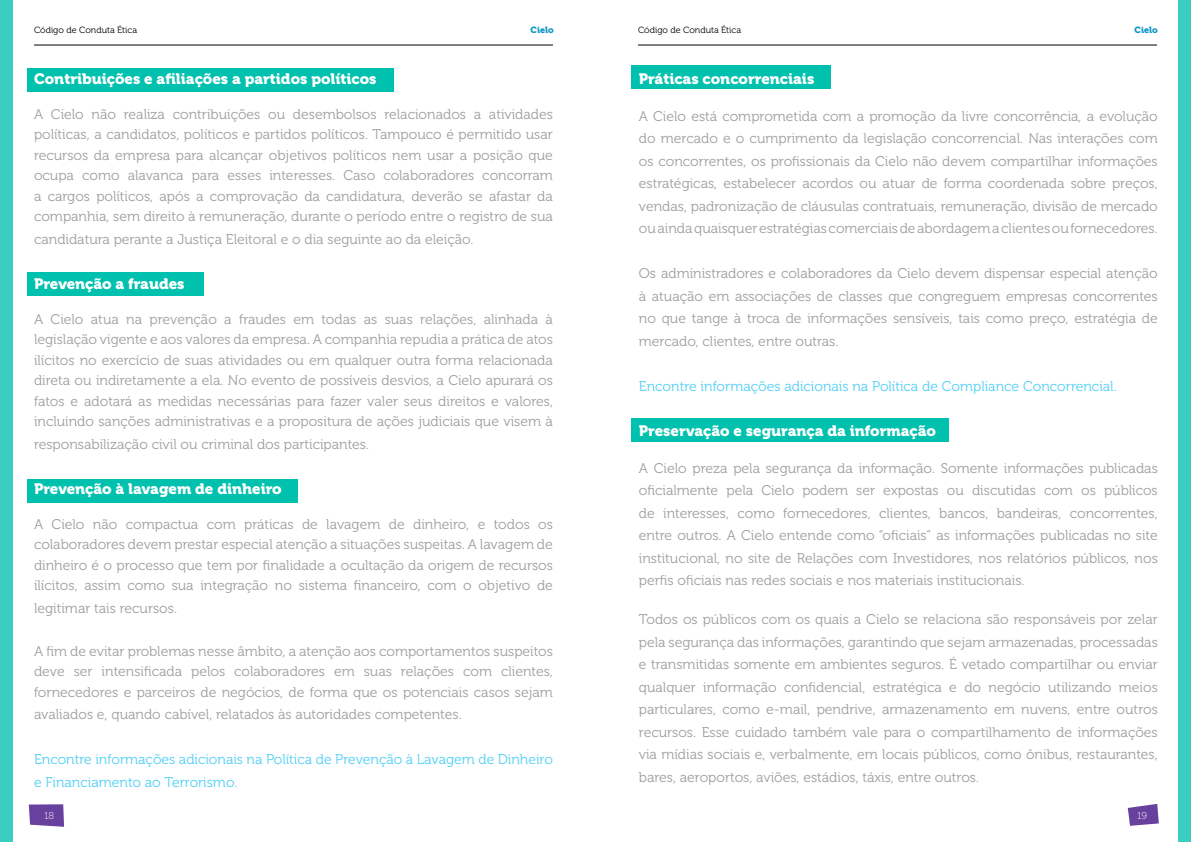
<style>
.page{position:relative;width:1191px;height:842px;background:#fff}
.page>*{position:absolute;margin:0;border:0;box-sizing:border-box;transform-origin:0 0}
.t1{font:15px "Museo 900";color:#fff}
.t2{font:14px/22.5px "Museo 300";color:#9e9e9e;text-align:justify}
.t3{font:14px/22.5px "Museo 300";color:#51cff5}
.t4{font:10px "Museo 100";color:#fff}
.t5{font:9px "Museo 300";color:#000}
.t6{font:9px "Museo 900";color:#0e96c8}
</style>
<div class="page">
<svg style="left:1127px;top:804px;width:31px;height:22px"></svg>
<hr style="left:34px;top:45px;width:519px;height:1px;background:#000">
<hr style="left:638px;top:45px;width:519px;height:1px;background:#000">
<svg style="left:29px;top:804px;width:35px;height:23px"></svg>
<div style="left:631px;top:418px;width:317px;height:24px;background:#00c0ae"></div>
<div style="left:631px;top:65px;width:200px;height:24px;background:#00c0ae"></div>
<div style="left:27px;top:479px;width:271px;height:23px;background:#00c0ae"></div>
<div style="left:27px;top:272px;width:177px;height:23px;background:#00c0ae"></div>
<div style="left:27px;top:68px;width:366px;height:23px;background:#00c0ae"></div>
<div style="left:1178px;top:0;width:13px;height:842px;background:#3bcec0"></div>
<div style="left:0;top:0;width:13px;height:842px;background:#3bcec0"></div>
<p class="t5" style="left:34px;top:25px;width:105px">Código de Conduta Ética</p>
<p class="t6" style="left:530px;top:25px;width:25px">Cielo</p>
<p class="t5" style="left:638px;top:25px;width:105px">Código de Conduta Ética</p>
<p class="t6" style="left:1134px;top:25px;width:25px">Cielo</p>
<p class="t1" style="left:34px;top:70px;width:344px">Contribuições e afiliações a partidos políticos</p>
<p class="t2" style="left:34px;top:104px;width:520px;line-height:20.5px">A Cielo não realiza contribuições ou desembolsos relacionados a atividades políticas, a candidatos, políticos e partidos políticos. Tampouco é permitido usar recursos da empresa para alcançar objetivos políticos nem usar a posição que ocupa como alavanca para esses interesses. Caso colaboradores concorram a cargos políticos, após a comprovação da candidatura, deverão se afastar da companhia, sem direito à remuneração, durante o período entre o registro de sua</p>
<p class="t2" style="left:34px;top:228px;width:441px">candidatura perante a Justiça Eleitoral e o dia seguinte ao da eleição.</p>
<p class="t1" style="left:34px;top:275px;width:152px">Prevenção a fraudes</p>
<p class="t2" style="left:34px;top:309px;width:520px;line-height:20.5px">A Cielo atua na prevenção a fraudes em todas as suas relações, alinhada à legislação vigente e aos valores da empresa. A companhia repudia a prática de atos ilícitos no exercício de suas atividades ou em qualquer outra forma relacionada direta ou indiretamente a ela. No evento de possíveis desvios, a Cielo apurará os fatos e adotará as medidas necessárias para fazer valer seus direitos e valores, incluindo sanções administrativas e a propositura de ações judiciais que visem à</p>
<p class="t2" style="left:34px;top:433px;width:336px">responsabilização civil ou criminal dos participantes.</p>
<p class="t1" style="left:34px;top:480px;width:249px">Prevenção à lavagem de dinheiro</p>
<p class="t2" style="left:34px;top:514px;width:520px;line-height:20.5px">A Cielo não compactua com práticas de lavagem de dinheiro, e todos os colaboradores devem prestar especial atenção a situações suspeitas. A lavagem de dinheiro é o processo que tem por finalidade a ocultação da origem de recursos ilícitos, assim como sua integração no sistema financeiro, com o objetivo de</p>
<p class="t2" style="left:34px;top:597px;width:144px">legitimar tais recursos.</p>
<p class="t2" style="left:34px;top:641px;width:520px;line-height:20.5px">A fim de evitar problemas nesse âmbito, a atenção aos comportamentos suspeitos deve ser intensificada pelos colaboradores em suas relações com clientes, fornecedores e parceiros de negócios, de forma que os potenciais casos sejam</p>
<p class="t2" style="left:34px;top:703px;width:429px">avaliados e, quando cabível, relatados às autoridades competentes.</p>
<p class="t3" style="left:34px;top:748px;width:520px">Encontre informações adicionais na Política de Prevenção à Lavagem de Dinheiro e Financiamento ao Terrorismo.</p>
<p class="t4" style="left:44px;top:810px;width:12px">18</p>
<p class="t1" style="left:639px;top:70px;width:177px">Práticas concorrenciais</p>
<p class="t2" style="left:639px;top:105px;width:520px">A Cielo está comprometida com a promoção da livre concorrência, a evolução do mercado e o cumprimento da legislação concorrencial. Nas interações com os concorrentes, os profissionais da Cielo não devem compartilhar informações estratégicas, estabelecer acordos ou atuar de forma coordenada sobre preços, vendas, padronização de cláusulas contratuais, remuneração, divisão de mercado ou ainda quaisquer estratégias comerciais de abordagem a clientes ou fornecedores.</p>
<p class="t2" style="left:639px;top:262px;width:520px">Os administradores e colaboradores da Cielo devem dispensar especial atenção à atuação em associações de classes que congreguem empresas concorrentes no que tange à troca de informações sensíveis, tais como preço, estratégia de mercado, clientes, entre outras.</p>
<p class="t3" style="left:639px;top:375px;width:479px">Encontre informações adicionais na Política de Compliance Concorrencial.</p>
<p class="t1" style="left:639px;top:422px;width:299px">Preservação e segurança da informação</p>
<p class="t2" style="left:639px;top:457px;width:520px">A Cielo preza pela segurança da informação. Somente informações publicadas oficialmente pela Cielo podem ser expostas ou discutidas com os públicos de interesses, como fornecedores, clientes, bancos, bandeiras, concorrentes, entre outros. A Cielo entende como “oficiais” as informações publicadas no site institucional, no site de Relações com Investidores, nos relatórios públicos, nos perfis oficiais nas redes sociais e nos materiais institucionais.</p>
<p class="t2" style="left:639px;top:608px;width:520px">Todos os públicos com os quais a Cielo se relaciona são responsáveis por zelar pela segurança das informações, garantindo que sejam armazenadas, processadas e transmitidas somente em ambientes seguros. É vetado compartilhar ou enviar qualquer informação confidencial, estratégica e do negócio utilizando meios particulares, como e-mail, pendrive, armazenamento em nuvens, entre outros recursos. Esse cuidado também vale para o compartilhamento de informações via mídias sociais e, verbalmente, em locais públicos, como ônibus, restaurantes, bares, aeroportos, aviões, estádios, táxis, entre outros.</p>
<p class="t4" style="left:1137px;top:810px;width:11px">19</p>
</div>
